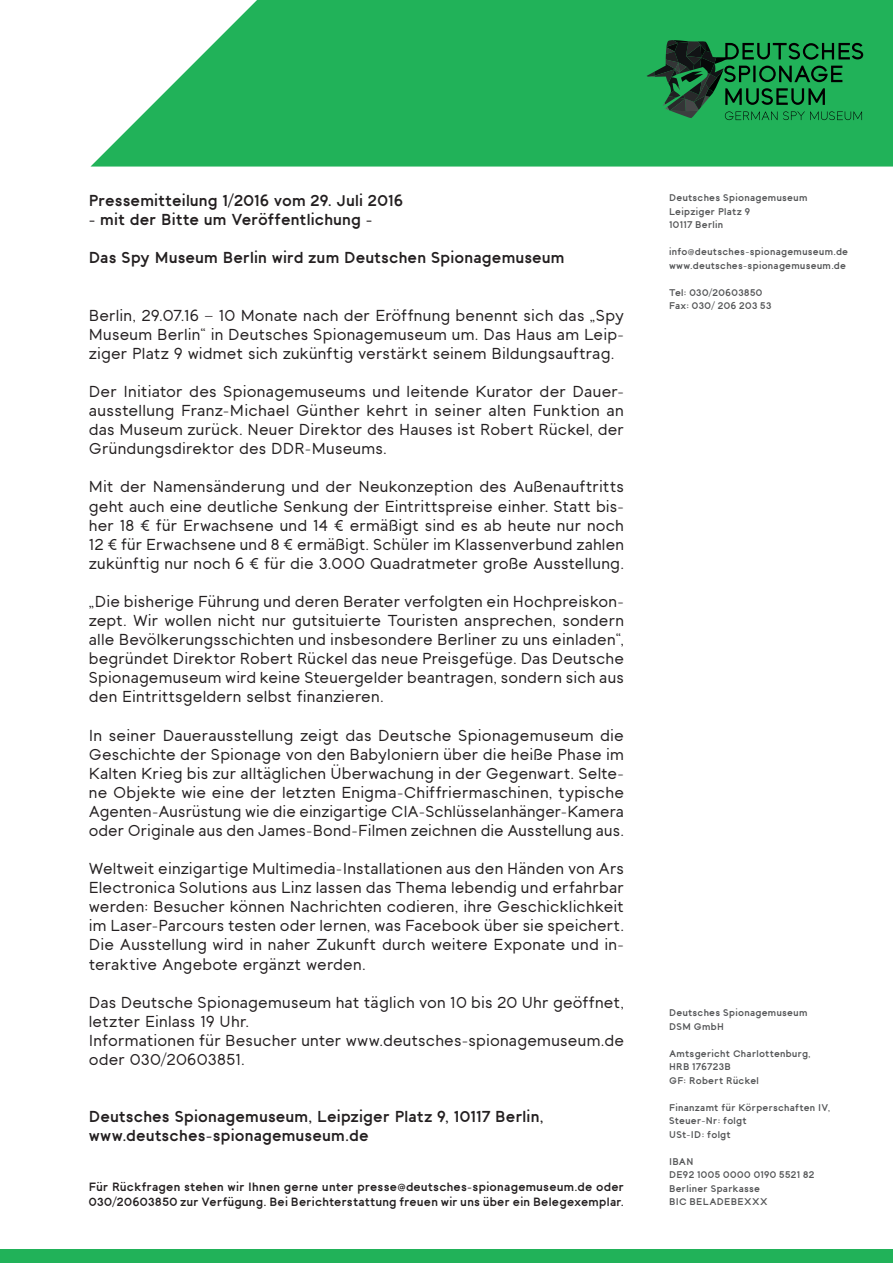
<style>
.page{position:relative;width:893px;height:1263px;background:#fff}
.page>*{position:absolute;margin:0;border:0;box-sizing:border-box;transform-origin:0 0}
.t1{font:500 15.9px/19px "Toma Sans";letter-spacing:.005em;color:#231f20;text-align:justify}
.t2{font:700 15.9px/19px "Toma Sans";letter-spacing:.01em;color:#231f20}
.t3{font:700 12px/14.4px "Toma Sans";letter-spacing:.02em;color:#231f20}
.t4{font:700 9.75px/13.5px "Toma Sans";letter-spacing:.025em;color:#545557}
.t5{font:700 9.75px/13.5px "Toma Sans";letter-spacing:.05em;color:#545557}
</style>
<div class="page">
<svg style="left:91px;top:0;width:802px;height:167px;background:#3bbb6d"></svg>
<div style="left:0;top:1249px;width:893px;height:14px;background:#21b259"></div>
<svg style="left:647px;top:40px;width:216px;height:80px;background:#1b8043"></svg>
<p class="t2" style="left:89px;top:191px;width:316px">Pressemitteilung 1/2016 vom 29. Juli 2016</p>
<p class="t2" style="left:89px;top:210px;width:285px">- mit der Bitte um Veröffentlichung -</p>
<p class="t2" style="left:89px;top:248px;width:477px">Das Spy Museum Berlin wird zum Deutschen Spionagemuseum</p>
<p class="t1" style="left:89px;top:304px;width:537px">Berlin, 29.07.16 – 10 Monate nach der Eröffnung benennt sich das „Spy Museum Berlin“ in Deutsches Spionagemuseum um. Das Haus am Leip&shy;ziger Platz 9 widmet sich zukünftig verstärkt seinem Bildungsauftrag.</p>
<p class="t1" style="left:89px;top:380px;width:537px">Der Initiator des Spionagemuseums und leitende Kurator der Dauer&shy;ausstellung Franz-Michael Günther kehrt in seiner alten Funktion an das Museum zurück. Neuer Direktor des Hauses ist Robert Rückel, der Gründungsdirektor des DDR-Museums.</p>
<p class="t1" style="left:89px;top:476px;width:537px">Mit der Namensänderung und der Neukonzeption des Außenauftritts geht auch eine deutliche Senkung der Eintrittspreise einher. Statt bis&shy;her 18 € für Erwachsene und 14 € ermäßigt sind es ab heute nur noch 12 € für Erwachsene und 8 € ermäßigt. Schüler im Klassenverbund zahlen zukünftig nur noch 6 € für die 3.000 Quadratmeter große Ausstellung.</p>
<p class="t1" style="left:89px;top:590px;width:537px">„Die bisherige Führung und deren Berater verfolgten ein Hochpreiskon&shy;zept. Wir wollen nicht nur gutsituierte Touristen ansprechen, sondern alle Bevölkerungsschichten und insbesondere Berliner zu uns einladen“, begründet Direktor Robert Rückel das neue Preisgefüge. Das Deutsche Spionagemuseum wird keine Steuergelder beantragen, sondern sich aus den Eintrittsgeldern selbst finanzieren.</p>
<p class="t1" style="left:89px;top:724px;width:537px">In seiner Dauerausstellung zeigt das Deutsche Spionagemuseum die Geschichte der Spionage von den Babyloniern über die heiße Phase im Kalten Krieg bis zur alltäglichen Überwachung in der Gegenwart. Selte&shy;ne Objekte wie eine der letzten Enigma-Chiffriermaschinen, typische Agenten-Ausrüstung wie die einzigartige CIA-Schlüsselanhänger-Kamera oder Originale aus den James-Bond-Filmen zeichnen die Ausstellung aus.</p>
<p class="t1" style="left:89px;top:857px;width:537px">Weltweit einzigartige Multimedia-Installationen aus den Händen von Ars Electronica Solutions aus Linz lassen das Thema lebendig und erfahrbar werden: Besucher können Nachrichten codieren, ihre Geschicklichkeit im Laser-Parcours testen oder lernen, was Facebook über sie speichert.<br>Die Ausstellung wird in naher Zukunft durch weitere Exponate und in&shy;teraktive Angebote ergänzt werden.</p>
<p class="t1" style="left:89px;top:991px;width:537px;text-align:left">Das Deutsche Spionagemuseum hat täglich von 10 bis 20 Uhr geöffnet, letzter Einlass 19 Uhr.<br>Informationen für Besucher unter www.deutsches-spionagemuseum.de oder 030/20603851.</p>
<p class="t2" style="left:89px;top:1107px;width:456px">Deutsches Spionagemuseum, Leipziger Platz 9, 10117 Berlin, www.deutsches-spionagemuseum.de</p>
<p class="t3" style="left:89px;top:1180px;width:537px">Für Rückfragen stehen wir Ihnen gerne unter presse@deutsches-spionagemuseum.de oder<br>030/20603850 zur Verfügung. Bei Berichterstattung freuen wir uns über ein Belegexemplar.</p>
<p class="t4" style="left:669px;top:191px;width:140px">Deutsches Spionagemuseum<br>Leipziger Platz 9<br>10117 Berlin</p>
<p class="t4" style="left:669px;top:245px;width:181px">info@deutsches-spionagemuseum.de www.deutsches-spionagemuseum.de</p>
<p class="t5" style="left:669px;top:286px;width:104px">Tel: 030/20603850<br>Fax: 030/ 206 203 53</p>
<p class="t4" style="left:669px;top:1006px;width:140px">Deutsches Spionagemuseum<br>DSM GmbH</p>
<p class="t4" style="left:669px;top:1047px;width:143px">Amtsgericht Charlottenburg,<br>HRB 176723B<br>GF: Robert Rückel</p>
<p class="t4" style="left:669px;top:1101px;width:163px">Finanzamt für Körperschaften IV,<br>Steuer-Nr: folgt<br>USt-ID: folgt</p>
<p class="t4" style="left:669px;top:1155px;width:147px">IBAN<br>DE92 1005 0000 0190 5521 82<br>Berliner Sparkasse<br>BIC BELADEBEXXX</p>
</div>
